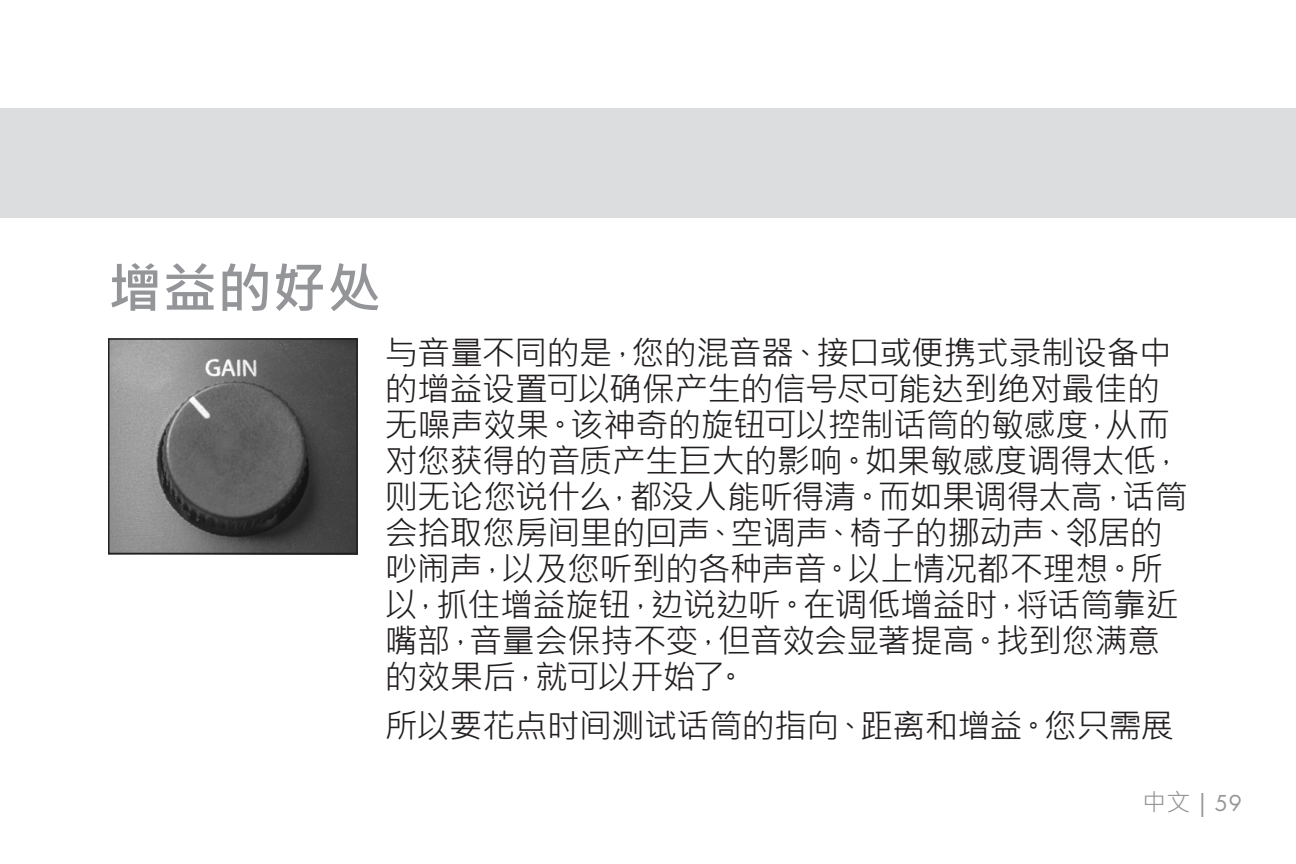
<style>
.page{position:relative;width:1296px;height:864px;background:#fff}
.page>*{position:absolute;margin:0;border:0;box-sizing:border-box;transform-origin:0 0}
.t1{font:700 54px "Microsoft Jheng Hei";letter-spacing:.015em;color:#939598}
.Paragraph_Body_Text{font:33px/36px "Microsoft Jheng Hei";letter-spacing:-.015em;color:#231f20}
.t2{font:24px "Futura PT";color:#939598}
.s1{font-family:"Microsoft Jheng Hei"}
</style>
<div class="page">
<div style="left:0;top:108px;width:1296px;height:109px;background:#dcdddf"></div>
<img style="left:111px;top:341px;width:244px;height:210px">
<div style="left:108px;top:338px;width:250px;height:216px;border:2px solid #231f20"></div>
<p class="t1" style="left:108px;top:254px;width:275px">增益的好处</p>
<p class="Paragraph_Body_Text" style="left:385px;top:335px;width:805px">与音量不同的是，您的混音器、接口或便携式录制设备中的增益设置可以确保产生的信号尽可能达到绝对最佳的无噪声效果。该神奇的旋钮可以控制话筒的敏感度，从而对您获得的音质产生巨大的影响。如果敏感度调得太低，则无论您说什么，都没人能听得清。而如果调得太高，话筒会拾取您房间里的回声、空调声、椅子的挪动声、邻居的吵闹声，以及您听到的各种声音。以上情况都不理想。所以，抓住增益旋钮，边说边听。在调低增益时，将话筒靠近嘴部，音量会保持不变，但音效会显著提高。找到您满意的效果后，就可以开始了。</p>
<p class="Paragraph_Body_Text" style="left:385px;top:708px;width:791px">所以要花点时间测试话筒的指向、距离和增益。您只需展</p>
<p class="t2" style="left:1142px;top:789px;width:101px"><span class="s1">中文</span> | 59</p>
</div>
